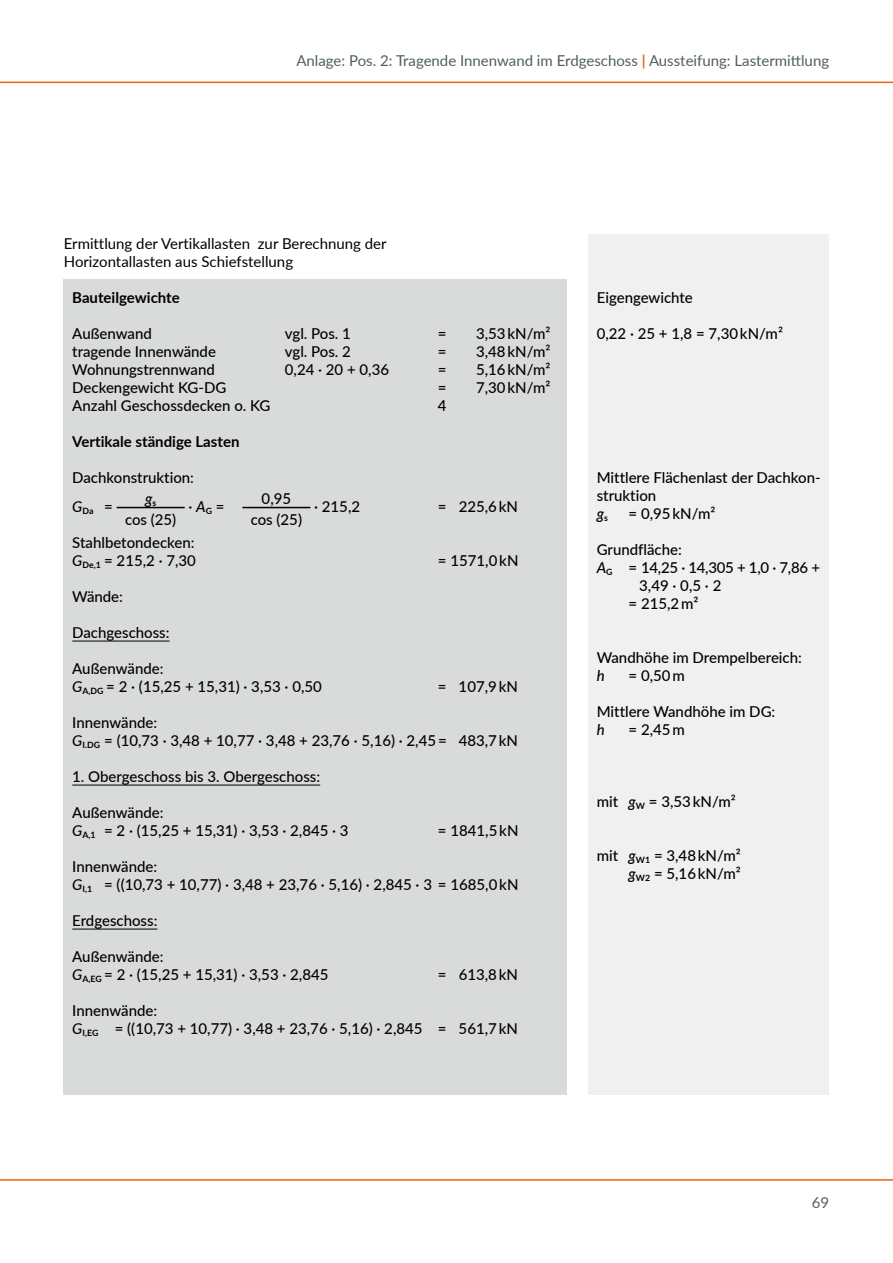
<style>
.page{position:relative;width:893px;height:1263px;background:#fff}
.page>*{position:absolute;margin:0;border:0;box-sizing:border-box;transform-origin:0 0}
.t1{font:500 15px/18px "Lato";color:#000}
.t2{font:15px/18px "Lato";color:#000}
.t3{font:15px "Lato";color:#505d61}
.t4{font:700 15px "Lato";color:#000}
.t5{font:500 15px "Lato";letter-spacing:-.02em;color:#000}
.t6{font:italic 500 15px "Lato";color:#000}
.t7{font:700 8.7px "Lato";color:#000}
.s1{font-weight:700;color:#ee630f}
.s2{font-style:italic}
</style>
<div class="page">
<hr style="left:0;top:1179px;width:893px;height:2px;background:#ee630f">
<hr style="left:0;top:82px;width:893px;height:1px;background:#ee630f">
<div style="left:588px;top:234px;width:241px;height:861px;background:#f0f0f1"></div>
<div style="left:64px;top:279px;width:503px;height:816px;background:#d9dbdb"></div>
<hr style="left:72px;top:641px;width:98px;height:1px;background:#000">
<hr style="left:72px;top:785px;width:248px;height:1px;background:#000">
<hr style="left:72px;top:929px;width:85px;height:1px;background:#000">
<hr style="left:117px;top:507px;width:68px;height:1px;background:#000">
<hr style="left:242px;top:507px;width:68px;height:1px;background:#000">
<p class="t3" style="left:296px;top:49px;width:534px">Anlage: Pos. 2: Tragende Innenwand im Erdgeschoss <span class="s1">|</span> Aussteifung: Lastermittlung</p>
<p class="t2" style="left:64px;top:234px;width:324px">Ermittlung der Vertikallasten zur Berechnung der<br>Horizontallasten aus Schiefstellung</p>
<p class="t4" style="left:72px;top:286px;width:109px">Bauteilgewichte</p>
<p class="t1" style="left:72px;top:324px;width:81px">Außenwand</p>
<p class="t1" style="left:285px;top:324px;width:68px">vgl. Pos. 1</p>
<p class="t1" style="left:438px;top:324px;width:10px">=</p>
<p class="t1" style="left:476px;top:324px;width:76px">3,53 kN/m²</p>
<p class="t1" style="left:72px;top:342px;width:145px">tragende Innenwände</p>
<p class="t1" style="left:285px;top:342px;width:68px">vgl. Pos. 2</p>
<p class="t1" style="left:438px;top:342px;width:10px">=</p>
<p class="t1" style="left:476px;top:342px;width:76px">3,48 kN/m²</p>
<p class="t1" style="left:72px;top:360px;width:144px">Wohnungstrennwand</p>
<p class="t1" style="left:285px;top:360px;width:106px">0,24 · 20 + 0,36</p>
<p class="t1" style="left:438px;top:360px;width:10px">=</p>
<p class="t1" style="left:476px;top:360px;width:76px">5,16 kN/m²</p>
<p class="t1" style="left:72px;top:378px;width:156px">Deckengewicht KG-DG</p>
<p class="t1" style="left:438px;top:378px;width:10px">=</p>
<p class="t1" style="left:476px;top:378px;width:76px">7,30 kN/m²</p>
<p class="t1" style="left:72px;top:396px;width:200px">Anzahl Geschossdecken o. KG</p>
<p class="t1" style="left:438px;top:396px;width:10px">4</p>
<p class="t4" style="left:72px;top:430px;width:169px">Vertikale ständige Lasten</p>
<p class="t1" style="left:72px;top:468px;width:123px">Dachkonstruktion:</p>
<p class="t7" style="left:72px;top:504px;width:42px"><sup>G</sup>Da <sup>=</sup></p>
<p class="t1" style="left:125px;top:510px;width:53px">cos (25)</p>
<p class="t1" style="left:262px;top:489px;width:31px">0,95</p>
<p class="t6" style="left:145px;top:487px;width:13px">g<sub>s</sub></p>
<p class="t1" style="left:188px;top:496px;width:38px">· <span class="s2">A</span><sub>G</sub> =</p>
<p class="t1" style="left:314px;top:496px;width:47px">· 215,2</p>
<p class="t1" style="left:438px;top:496px;width:81px">= 225,6 kN</p>
<p class="t1" style="left:251px;top:510px;width:53px">cos (25)</p>
<p class="t1" style="left:72px;top:532px;width:125px">Stahlbetondecken:<br><span class="s2">G</span><sub>De,1</sub> = 215,2 · 7,30</p>
<p class="t1" style="left:438px;top:550px;width:82px">= 1571,0 kN</p>
<p class="t1" style="left:72px;top:586px;width:52px">Wände:</p>
<p class="t1" style="left:72px;top:622px;width:99px">Dachgeschoss:</p>
<p class="t1" style="left:72px;top:658px;width:251px">Außenwände:<br><span class="s2">G</span><sub>A,DG</sub> = 2 · (15,25 + 15,31) · 3,53 · 0,50</p>
<p class="t1" style="left:438px;top:676px;width:81px">= 107,9 kN</p>
<p class="t1" style="left:72px;top:712px;width:447px">Innenwände:<br><span class="s2">G</span><sub>I.DG</sub> = (10,73 · 3,48 + 10,77 · 3,48 + 23,76 · 5,16) · 2,45= 483,7 kN</p>
<p class="t1" style="left:72px;top:766px;width:249px">1. Obergeschoss bis 3. Obergeschoss:</p>
<p class="t1" style="left:72px;top:802px;width:278px">Außenwände:<br><span class="s2">G</span><sub>A,1</sub> = 2 · (15,25 + 15,31) · 3,53 · 2,845 · 3</p>
<p class="t1" style="left:438px;top:820px;width:82px">= 1841,5 kN</p>
<p class="t1" style="left:72px;top:856px;width:448px">Innenwände:<br><span class="s2">G</span><sub>I,1</sub> = ((10,73 + 10,77) · 3,48 + 23,76 · 5,16) · 2,845 · 3 = 1685,0 kN</p>
<p class="t1" style="left:72px;top:910px;width:87px">Erdgeschoss:</p>
<p class="t1" style="left:72px;top:946px;width:258px">Außenwände:<br><span class="s2">G</span><sub>A,EG</sub> = 2 · (15,25 + 15,31) · 3,53 · 2,845</p>
<p class="t1" style="left:438px;top:964px;width:81px">= 613,8 kN</p>
<p class="t1" style="left:72px;top:1000px;width:447px">Innenwände:<br><span class="s2">G</span><sub>I,EG</sub> = ((10,73 + 10,77) · 3,48 + 23,76 · 5,16) · 2,845 = 561,7 kN</p>
<p class="t1" style="left:597px;top:288px;width:98px">Eigengewichte</p>
<p class="t1" style="left:597px;top:324px;width:188px">0,22 · 25 + 1,8 = 7,30 kN/m²</p>
<p class="t1" style="left:597px;top:468px;width:225px">Mittlere Flächenlast der Dachkon&shy;struktion<br><span class="s2">g</span><sub>s</sub></p>
<p class="t1" style="left:629px;top:504px;width:88px">= 0,95 kN/m²</p>
<p class="t1" style="left:597px;top:540px;width:87px">Grundfläche:</p>
<p class="t5" style="left:597px;top:557px;width:225px"><span class="s2">A</span><sub>G</sub> = 14,25 · 14,305 + 1,0 · 7,86 +</p>
<p class="t1" style="left:639px;top:576px;width:84px">3,49 · 0,5 · 2</p>
<p class="t1" style="left:629px;top:594px;width:71px">= 215,2 m²</p>
<p class="t1" style="left:597px;top:648px;width:207px">Wandhöhe im Drempelbereich:</p>
<p class="t6" style="left:597px;top:665px;width:9px">h</p>
<p class="t1" style="left:629px;top:666px;width:58px">= 0,50 m</p>
<p class="t1" style="left:597px;top:702px;width:180px">Mittlere Wandhöhe im DG:</p>
<p class="t6" style="left:597px;top:719px;width:9px">h</p>
<p class="t1" style="left:629px;top:720px;width:58px">= 2,45 m</p>
<p class="t1" style="left:597px;top:792px;width:141px">mit <span class="s2">g</span><sub>W</sub> = 3,53 kN/m²</p>
<p class="t1" style="left:597px;top:846px;width:146px;text-align:right">mit <span class="s2">g</span><sub>W1</sub> = 3,48 kN/m² <span class="s2">g</span><sub>W2</sub> = 5,16 kN/m²</p>
<p class="t3" style="left:812px;top:1191px;width:19px">69</p>
</div>
